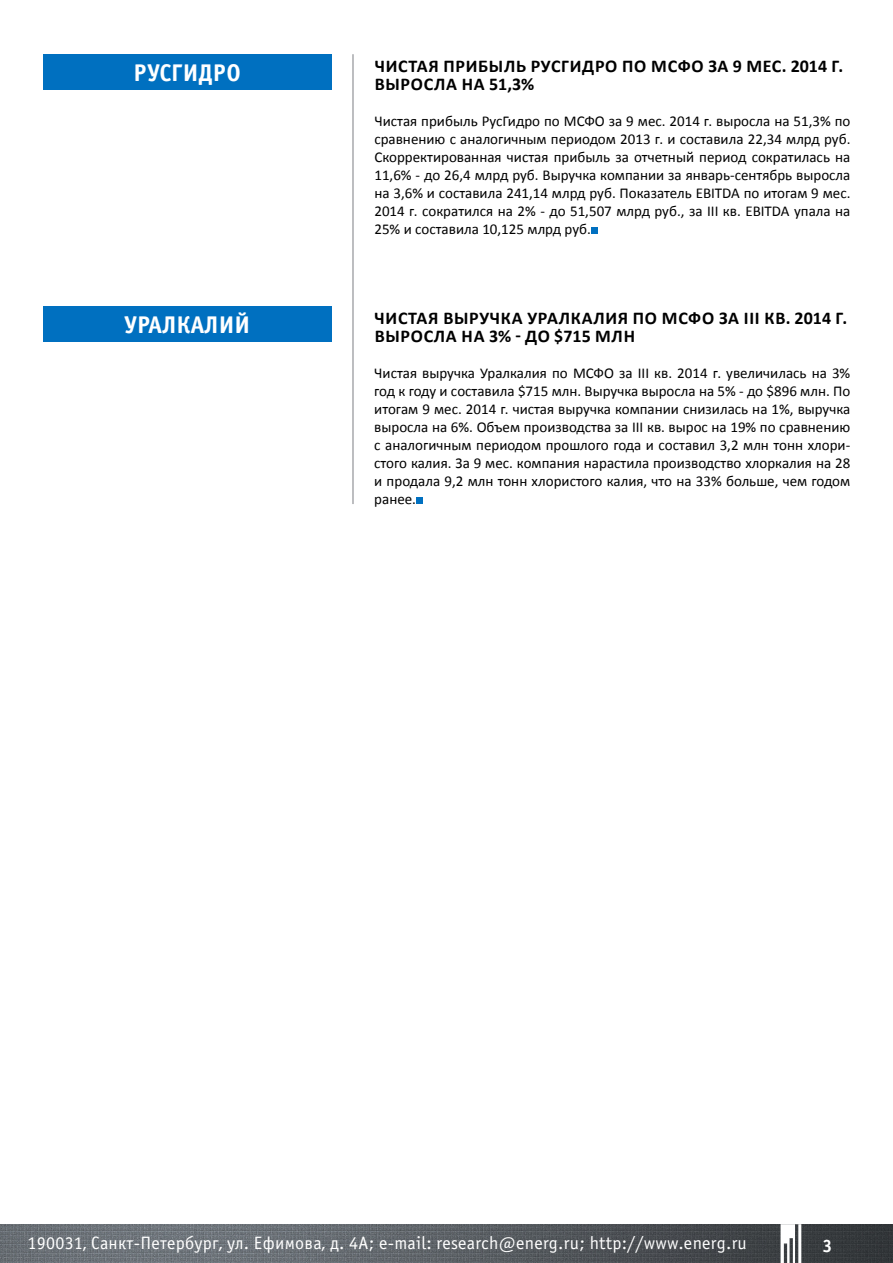
<style>
.page{position:relative;width:893px;height:1263px;background:#fff}
.page>*{position:absolute;margin:0;border:0;box-sizing:border-box;transform-origin:0 0}
.t1{font:700 24.15px "Officina Sans C";color:#fff}
.t2{font:700 18px "Calibri";letter-spacing:.03em;color:#000}
.t3{font:18px "Officina Sans C";letter-spacing:.015em;color:#fff}
.t4{font:700 18px "Officina Sans C";color:#fff}
.t5{font:15px/18px "Calibri";color:#000;text-align:justify}
</style>
<div class="page">
<img style="left:0;top:1224px;width:893px;height:39px">
<hr style="left:352px;top:54px;width:2px;height:450px;background:#a7a9ac">
<div style="left:43px;top:54px;width:289px;height:36px;background:#0070c0"></div>
<div style="left:43px;top:306px;width:288px;height:36px;background:#0070c0"></div>
<svg style="left:781px;top:1224px;width:20px;height:39px"></svg>
<div style="left:591px;top:227px;width:7px;height:7px;background:#0070c0"></div>
<div style="left:416px;top:497px;width:7px;height:7px;background:#0070c0"></div>
<h1 class="t1" style="left:133px;top:59px;width:109px">РусГидро</h1>
<h1 class="t1" style="left:124px;top:311px;width:127px">Уралкалий</h1>
<p class="t2" style="left:375px;top:55px;width:23px">Чистая</p>
<p class="t2" style="left:443px;top:55px;width:13px">прибыль</p>
<p class="t2" style="left:531px;top:55px;width:52px">РусГидро</p>
<p class="t2" style="left:622px;top:55px;width:137px">по МСФО за 9 мес</p>
<p class="t2" style="left:782px;top:55px;width:63px">. 2014 г.</p>
<p class="t2" style="left:375px;top:73px;width:13px">выросла</p>
<p class="t2" style="left:462px;top:73px;width:74px">на 51,3%</p>
<p class="t5" style="left:374px;top:112px;width:478px">Чистая прибыль РусГидро по МСФО за 9 мес. 2014 г. выросла на 51,3% по сравнению с аналогичным периодом 2013 г. и составила 22,34 млрд руб.<br>Скорректированная чистая прибыль за отчетный период сократилась на 11,6% - до 26,4 млрд руб. Выручка компании за январь-сентябрь выросла на 3,6% и составила 241,14 млрд руб. Показатель EBITDA по итогам 9 мес.<br>2014 г. сократился на 2% - до 51,507 млрд руб., за III кв. EBITDA упала на 25% и составила 10,125 млрд руб.</p>
<p class="t2" style="left:375px;top:307px;width:23px">Чистая</p>
<p class="t2" style="left:443px;top:307px;width:13px">выручка</p>
<p class="t2" style="left:527px;top:307px;width:23px">Уралкалия</p>
<p class="t2" style="left:633px;top:307px;width:216px">по МСФО за III кв. 2014 г.</p>
<p class="t2" style="left:375px;top:325px;width:13px">выросла</p>
<p class="t2" style="left:462px;top:325px;width:148px">на 3% - до $715 млн</p>
<p class="t5" style="left:374px;top:364px;width:478px">Чистая выручка Уралкалия по МСФО за III кв. 2014 г. увеличилась на 3% год к году и составила $715 млн. Выручка выросла на 5% - до $896 млн. По итогам 9 мес. 2014 г. чистая выручка компании снизилась на 1%, выручка выросла на 6%. Объем производства за III кв. вырос на 19% по сравнению с аналогичным периодом прошлого года и составил 3,2 млн тонн хлори&shy;стого калия. За 9 мес. компания нарастила производство хлоркалия на 28 и продала 9,2 млн тонн хлористого калия, что на 33% больше, чем годом ранее.</p>
<p class="t3" style="left:28px;top:1233px;width:721px">190031, Санкт-Петербург, ул. Ефимова, д. 4А; e-mail: research@energ.ru; http://www.energ.ru</p>
<p class="t4" style="left:822px;top:1236px;width:12px">3</p>
</div>
